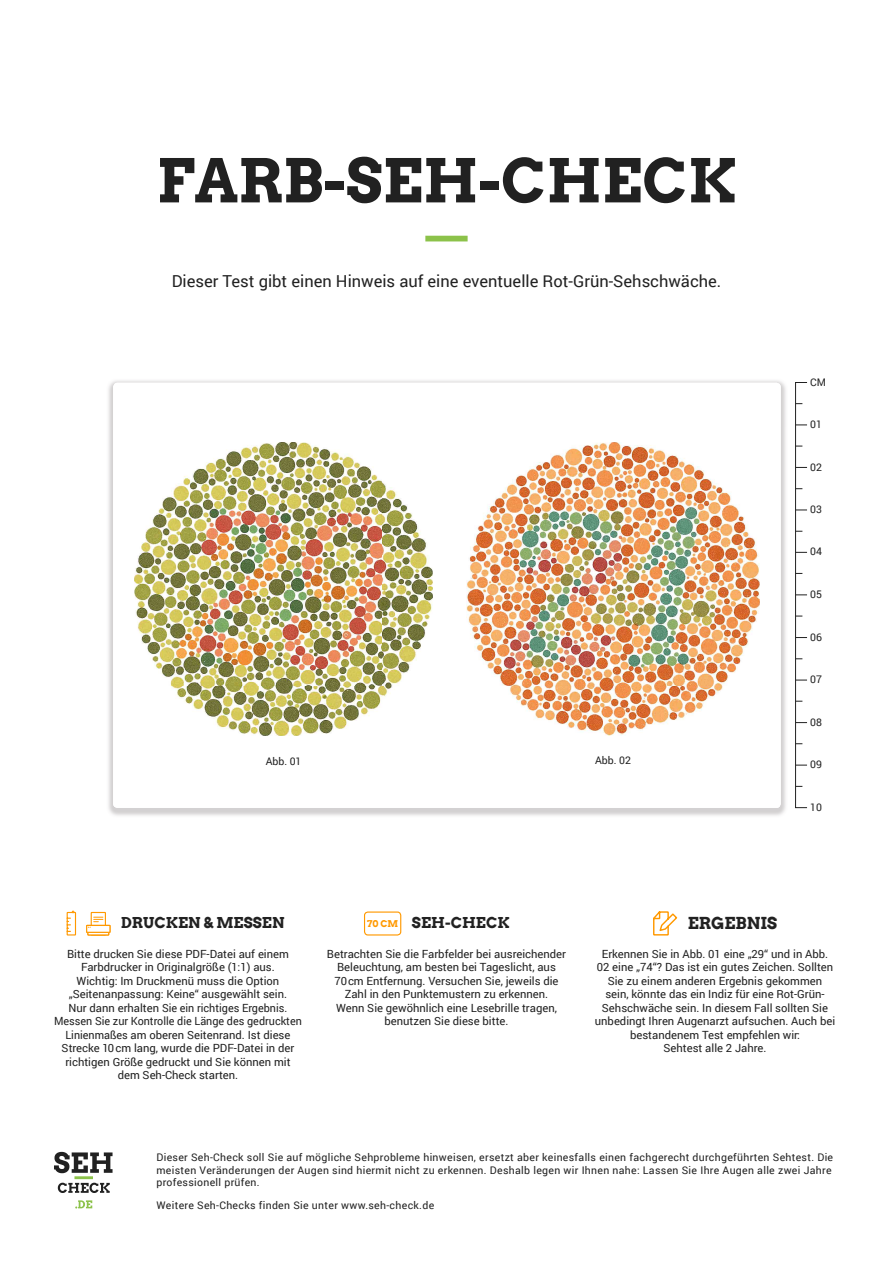
<style>
.page{position:relative;width:893px;height:1263px;background:#fff}
.page>*{position:absolute;margin:0;border:0;box-sizing:border-box;transform-origin:0 0}
.t1{font:700 60px "Arvo";color:#212121}
.t2{font:16.5px "Roboto";color:#212121}
.t3{font:700 16.5px "Arvo";color:#212121}
.t4{font:700 15px "Arvo";color:#212121}
.t5{font:11.25px/13.5px "Roboto";color:#212121;text-align:center}
.t6{font:10.5px/12.6px "Roboto";letter-spacing:.03em;color:#212121}
.t7{font:700 9.3px "Arvo";color:#f90}
</style>
<div class="page">
<img style="left:108px;top:380px;width:678px;height:47px">
<img style="left:108px;top:427px;width:50px;height:389px">
<img style="left:736px;top:427px;width:50px;height:389px">
<div style="left:113px;top:383px;width:668px;height:425px;background:#fff;border-radius:4px"></div>
<svg style="left:91px;top:912px;width:14px;height:23px"></svg>
<div style="left:91px;top:912px;width:15px;height:23px;border:1px solid #f90"></div>
<div style="left:87px;top:932px;width:22px;height:3px;border:1px solid #f90"></div>
<div style="left:87px;top:925px;width:23px;height:7px;background:#fff"></div>
<div style="left:86px;top:925px;width:25px;height:8px;border:1px solid #f90"></div>
<svg style="left:88px;top:917px;width:15px;height:11px"></svg>
<svg style="left:66px;top:911px;width:11px;height:25px"></svg>
<svg style="left:653px;top:911px;width:25px;height:25px"></svg>
<div style="left:364px;top:911px;width:37px;height:24px;border:1px solid #f90;border-radius:3px"></div>
<div style="left:425px;top:236px;width:43px;height:5px;background:#8cc24a"></div>
<div style="left:795px;top:382px;width:12px;height:426px;border:1px solid #212121"></div>
<img style="left:134px;top:442px;width:299px;height:294px">
<img style="left:466px;top:442px;width:293px;height:293px">
<svg style="left:54px;top:1152px;width:59px;height:21px"></svg>
<svg style="left:58px;top:1183px;width:52px;height:10px"></svg>
<svg style="left:75px;top:1200px;width:17px;height:8px"></svg>
<hr style="left:74px;top:1176px;width:19px;height:3px;background:#8cc24a">
<h1 class="t1" style="left:157px;top:143px;width:581px">FARB-SEH-CHECK</h1>
<h2 class="t2" style="left:172px;top:270px;width:551px">Dieser Test gibt einen Hinweis auf eine eventuelle Rot-Grün-Sehschwäche.</h2>
<p class="t6" style="left:266px;top:754px;width:37px">Abb. 01</p>
<p class="t6" style="left:595px;top:754px;width:37px">Abb. 02</p>
<p class="t6" style="left:810px;top:375px;width:17px">CM</p>
<p class="t6" style="left:810px;top:417px;width:13px">01</p>
<p class="t6" style="left:810px;top:460px;width:13px">02</p>
<p class="t6" style="left:810px;top:503px;width:13px">03</p>
<p class="t6" style="left:810px;top:545px;width:13px">04</p>
<p class="t6" style="left:810px;top:588px;width:13px">05</p>
<p class="t6" style="left:810px;top:630px;width:13px">06</p>
<p class="t6" style="left:810px;top:673px;width:13px">07</p>
<p class="t6" style="left:810px;top:715px;width:13px">08</p>
<p class="t6" style="left:810px;top:758px;width:13px">09</p>
<p class="t6" style="left:810px;top:800px;width:13px">10</p>
<h3 class="t4" style="left:121px;top:913px;width:165px">DRUCKEN &amp; MESSEN</h3>
<h3 class="t4" style="left:412px;top:913px;width:99px">SEH-CHECK</h3>
<p class="t5" style="left:327px;top:947px;width:241px">Betrachten Sie die Farbfelder bei ausreichender Beleuchtung, am besten bei Tageslicht, aus 70cm Entfernung. Versuchen Sie, jeweils die Zahl in den Punktemustern zu erkennen.<br>Wenn Sie gewöhnlich eine Lesebrille tragen, benutzen Sie diese bitte.</p>
<p class="t7" style="left:367px;top:918px;width:33px">70 CM</p>
<p class="t5" style="left:54px;top:947px;width:249px">Bitte drucken Sie diese PDF-Datei auf einem Farbdrucker in Originalgröße (1:1) aus.<br>Wichtig: Im Druckmenü muss die Option „Seitenanpassung: Keine“ ausgewählt sein.<br>Nur dann erhalten Sie ein richtiges Ergebnis.<br>Messen Sie zur Kontrolle die Länge des gedruckten Linienmaßes am oberen Seitenrand. Ist diese Strecke 10cm lang, wurde die PDF-Datei in der richtigen Größe gedruckt und Sie können mit dem Seh-Check starten.</p>
<h2 class="t3" style="left:688px;top:913px;width:91px">ERGEBNIS</h2>
<p class="t5" style="left:595px;top:947px;width:242px">Erkennen Sie in Abb. 01 eine „29“ und in Abb.<br>02 eine „74“? Das ist ein gutes Zeichen. Sollten Sie zu einem anderen Ergebnis gekommen sein, könnte das ein Indiz für eine Rot-Grün-Sehschwäche sein. In diesem Fall sollten Sie unbedingt Ihren Augenarzt aufsuchen. Auch bei bestandenem Test empfehlen wir:<br>Sehtest alle 2 Jahre.</p>
<p class="t6" style="left:156px;top:1151px;width:678px">Dieser Seh-Check soll Sie auf mögliche Sehprobleme hinweisen, ersetzt aber keinesfalls einen fachgerecht durchgeführten Sehtest. Die meisten Veränderungen der Augen sind hiermit nicht zu erkennen. Deshalb legen wir Ihnen nahe: Lassen Sie Ihre Augen alle zwei Jahre professionell prüfen.</p>
<p class="t6" style="left:156px;top:1198px;width:279px">Weitere Seh-Checks finden Sie unter www.seh-check.de</p>
</div>
